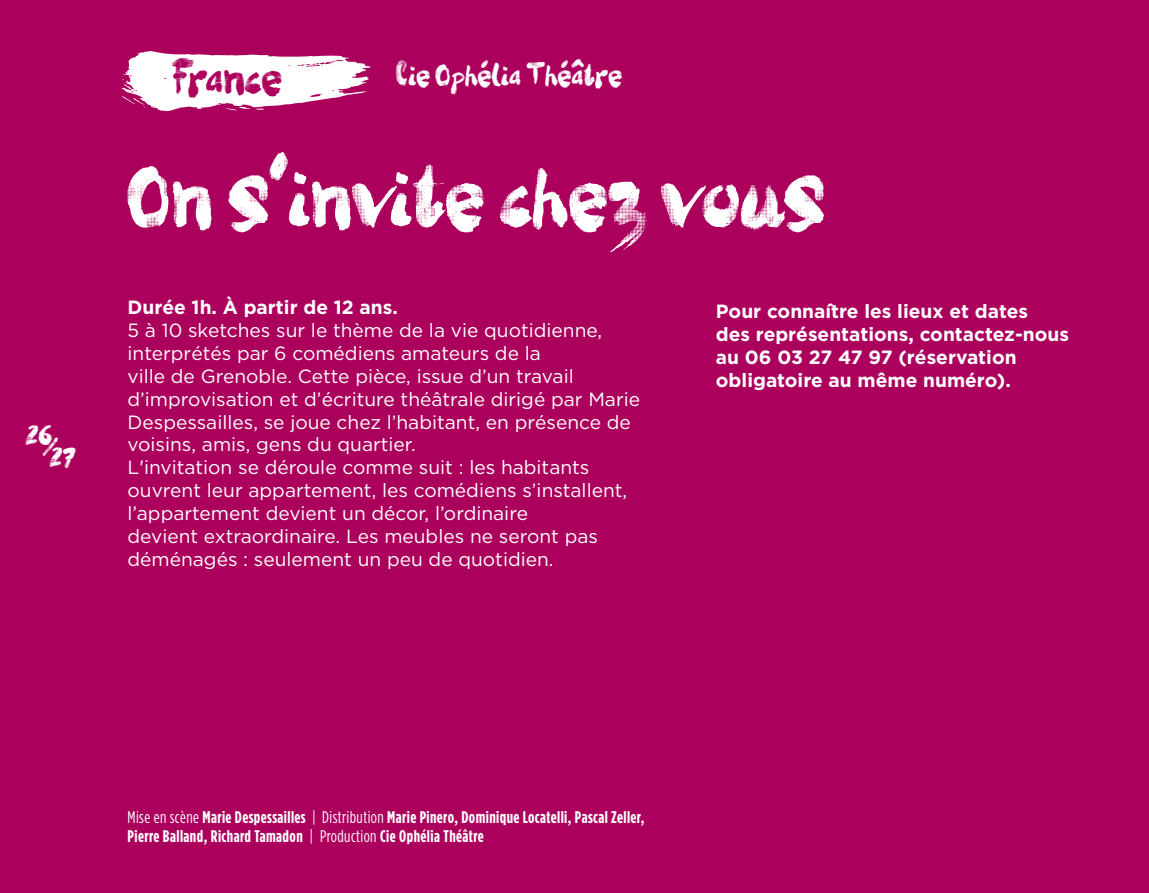
<style>
.page{position:relative;width:1149px;height:893px;background:#fff}
.page>*{position:absolute;margin:0;border:0;box-sizing:border-box;transform-origin:0 0}
.t1{font:60.75px "Vif Argent";color:#fff}
.t2{font:31.5px "Vif Argent";color:#ac005d}
.t3{font:21.38px "Vif Argent";color:#fff}
.t4{font:19.12px/22.9px "Gotham";color:#fff}
.t5{font:700 19.12px/22.9px "Gotham";color:#fff}
.t6{font:18px/22.3px "Vif Argent";color:#fff}
.t7{font:700 16.88px/19.1px "Gotham Condensed";letter-spacing:.025em;color:#fff}
.s1{font-weight:400}
</style>
<div class="page">
<div style="left:0;top:0;width:1148px;height:893px;background:#ac005d"></div>
<svg style="left:122px;top:51px;width:249px;height:60px"></svg>
<p class="t6" style="left:49px;top:427px;width:28px;text-indent:-24px">26<br>27</p>
<p class="t6" style="left:43px;top:439px;width:17px">/</p>
<h2 class="t2" style="left:172px;top:65px;width:112px">France</h2>
<p class="t3" style="left:395px;top:66px;width:228px">Cie Ophélia Théâtre</p>
<h1 class="t1" style="left:127px;top:171px;width:698px">On s'invite chez vous</h1>
<p class="t5" style="left:127px;top:295px;width:272px">Durée 1h. À partir de 12 ans.</p>
<p class="t4" style="left:127px;top:318px;width:514px">5 à 10 sketches sur le thème de la vie quotidienne, interprétés par 6 comédiens amateurs de la<br>ville de Grenoble. Cette pièce, issue d’un travail d’improvisation et d’écriture théâtrale dirigé par Marie Despessailles, se joue chez l’habitant, en présence de voisins, amis, gens du quartier.<br>L'invitation se déroule comme suit : les habitants ouvrent leur appartement, les comédiens s’installent, l’appartement devient un décor, l’ordinaire<br>devient extraordinaire. Les meubles ne seront pas déménagés : seulement un peu de quotidien.</p>
<p class="t5" style="left:715px;top:299px;width:354px">Pour connaître les lieux et dates<br>des représentations, contactez-nous au 06 03 27 47 97 (réservation obligatoire au même numéro).</p>
<p class="t7" style="left:127px;top:807px;width:518px"><span class="s1">Mise en scène</span> Marie Despessailles <span class="s1">| Distribution</span> Marie Pinero, Dominique Locatelli, Pascal Zeller,<br>Pierre Balland, Richard Tamadon <span class="s1">| Production</span> Cie Ophélia Théâtre</p>
</div>
